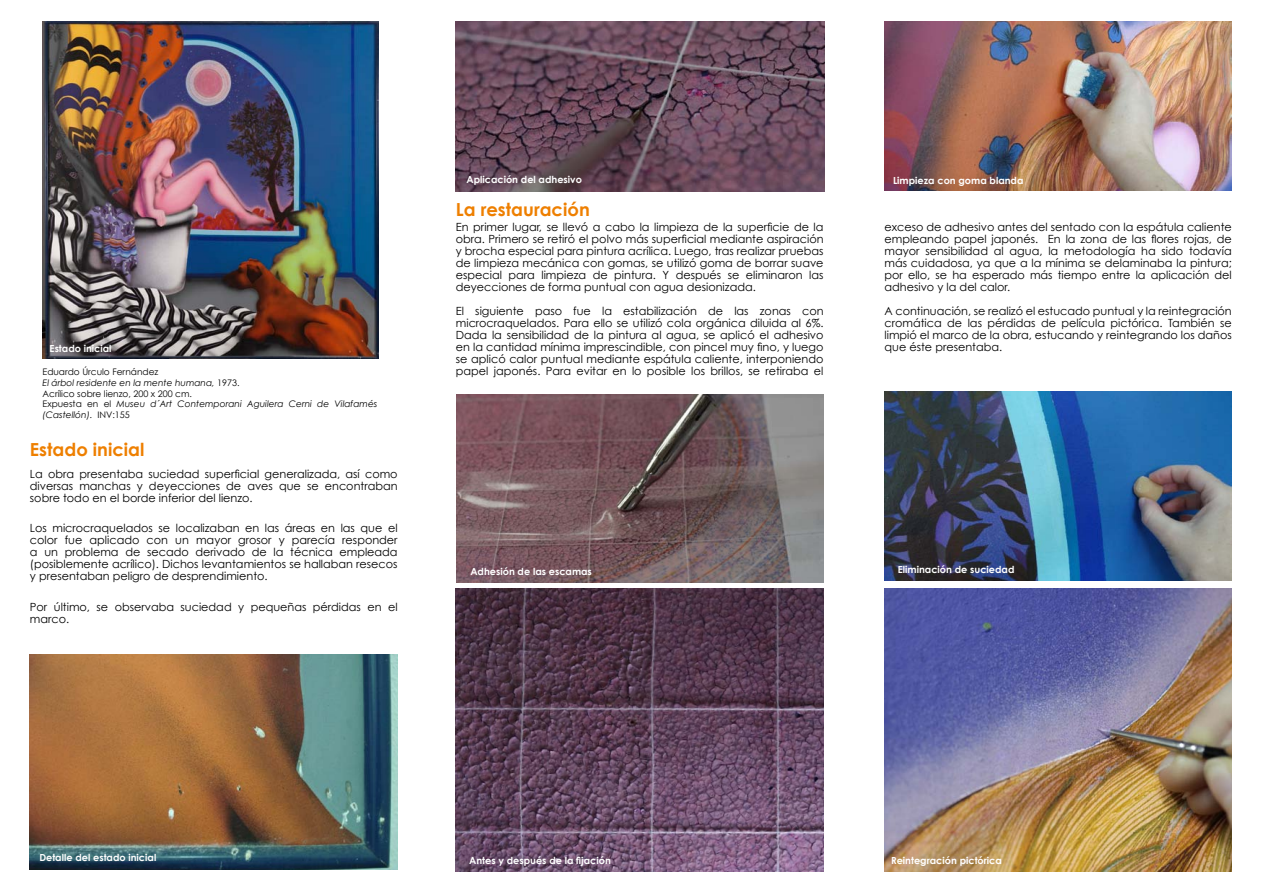
<style>
.page{position:relative;width:1263px;height:893px;background:#fff}
.page>*{position:absolute;margin:0;border:0;box-sizing:border-box;transform-origin:0 0}
.t1{font:700 18px "Century Gothic";color:#ee7f00}
.t2{font:11.25px/12px "Century Gothic";color:#000;text-align:justify}
.t3{font:700 9.75px "Century Gothic";color:#fff}
.t4{font:italic 9px/10.8px "Century Gothic";color:#000}
.s1{font-style:normal}
</style>
<div class="page">
<img style="left:30px;top:655px;width:368px;height:214px">
<img style="left:43px;top:21px;width:335px;height:338px">
<img style="left:456px;top:589px;width:367px;height:283px">
<img style="left:456px;top:21px;width:369px;height:170px">
<img style="left:884px;top:589px;width:348px;height:282px">
<img style="left:884px;top:21px;width:348px;height:170px">
<img style="left:456px;top:394px;width:367px;height:189px">
<img style="left:884px;top:392px;width:347px;height:189px">
<p class="t3" style="left:50px;top:342px;width:64px">Estado inicial</p>
<p class="t4" style="left:43px;top:366px;width:336px"><span class="s1">Eduardo Úrculo Fernández<br></span>El árbol residente en la mente humana, <span class="s1">1973.<br>Acrílico sobre lienzo, 200 x 200 cm.<br>Expuesta en el</span> Museu d´Art Contemporani Aguilera Cerni de Vilafamés (Castellón). <span class="s1">INV:155</span></p>
<h1 class="t1" style="left:30px;top:438px;width:116px">Estado inicial</h1>
<p class="t2" style="left:30px;top:467px;width:369px">La obra presentaba suciedad superficial generalizada, así como diversas manchas y deyecciones de aves que se encontraban sobre todo en el borde inferior del lienzo.</p>
<p class="t2" style="left:30px;top:522px;width:369px">Los microcraquelados se localizaban en las áreas en las que el color fue aplicado con un mayor grosor y parecía responder a un problema de secado derivado de la técnica empleada (posiblemente acrílico). Dichos levantamientos se hallaban resecos y presentaban peligro de desprendimiento.</p>
<p class="t2" style="left:30px;top:601px;width:369px">Por último, se observaba suciedad y pequeñas pérdidas en el marco.</p>
<p class="t3" style="left:466px;top:173px;width:117px">Aplicación del adhesivo</p>
<h1 class="t1" style="left:456px;top:198px;width:135px">La restauración</h1>
<p class="t2" style="left:456px;top:221px;width:369px">En primer lugar, se llevó a cabo la limpieza de la superficie de la obra. Primero se retiró el polvo más superficial mediante aspiración y brocha especial para pintura acrílica. Luego, tras realizar pruebas de limpieza mecánica con gomas, se utilizó goma de borrar suave especial para limpieza de pintura. Y después se eliminaron las deyecciones de forma puntual con agua desionizada.</p>
<p class="t2" style="left:456px;top:305px;width:369px">El siguiente paso fue la estabilización de las zonas con microcraquelados. Para ello se utilizó cola orgánica diluida al 6%.<br>Dada la sensibilidad de la pintura al agua, se aplicó el adhesivo en la cantidad mínima imprescindible, con pincel muy fino, y luego se aplicó calor puntual mediante espátula caliente, interponiendo papel japonés. Para evitar en lo posible los brillos, se retiraba el</p>
<p class="t3" style="left:893px;top:175px;width:132px">Limpieza con goma blanda</p>
<p class="t2" style="left:884px;top:221px;width:349px">exceso de adhesivo antes del sentado con la espátula caliente empleando papel japonés. En la zona de las flores rojas, de mayor sensibilidad al agua, la metodología ha sido todavía más cuidadosa, ya que a la mínima se delaminaba la pintura; por ello, se ha esperado más tiempo entre la aplicación del adhesivo y la del calor.</p>
<p class="t2" style="left:884px;top:305px;width:349px">A continuación, se realizó el estucado puntual y la reintegración cromática de las pérdidas de película pictórica. También se limpió el marco de la obra, estucando y reintegrando los daños que éste presentaba.</p>
<p class="t3" style="left:470px;top:565px;width:123px">Adhesión de las escamas</p>
<p class="t3" style="left:898px;top:563px;width:118px">Eliminación de suciedad</p>
<p class="t3" style="left:39px;top:852px;width:119px">Detalle del estado inicial</p>
<p class="t3" style="left:469px;top:854px;width:143px">Antes y después de la fijación</p>
<p class="t3" style="left:891px;top:854px;width:112px">Reintegración pictórica</p>
</div>
